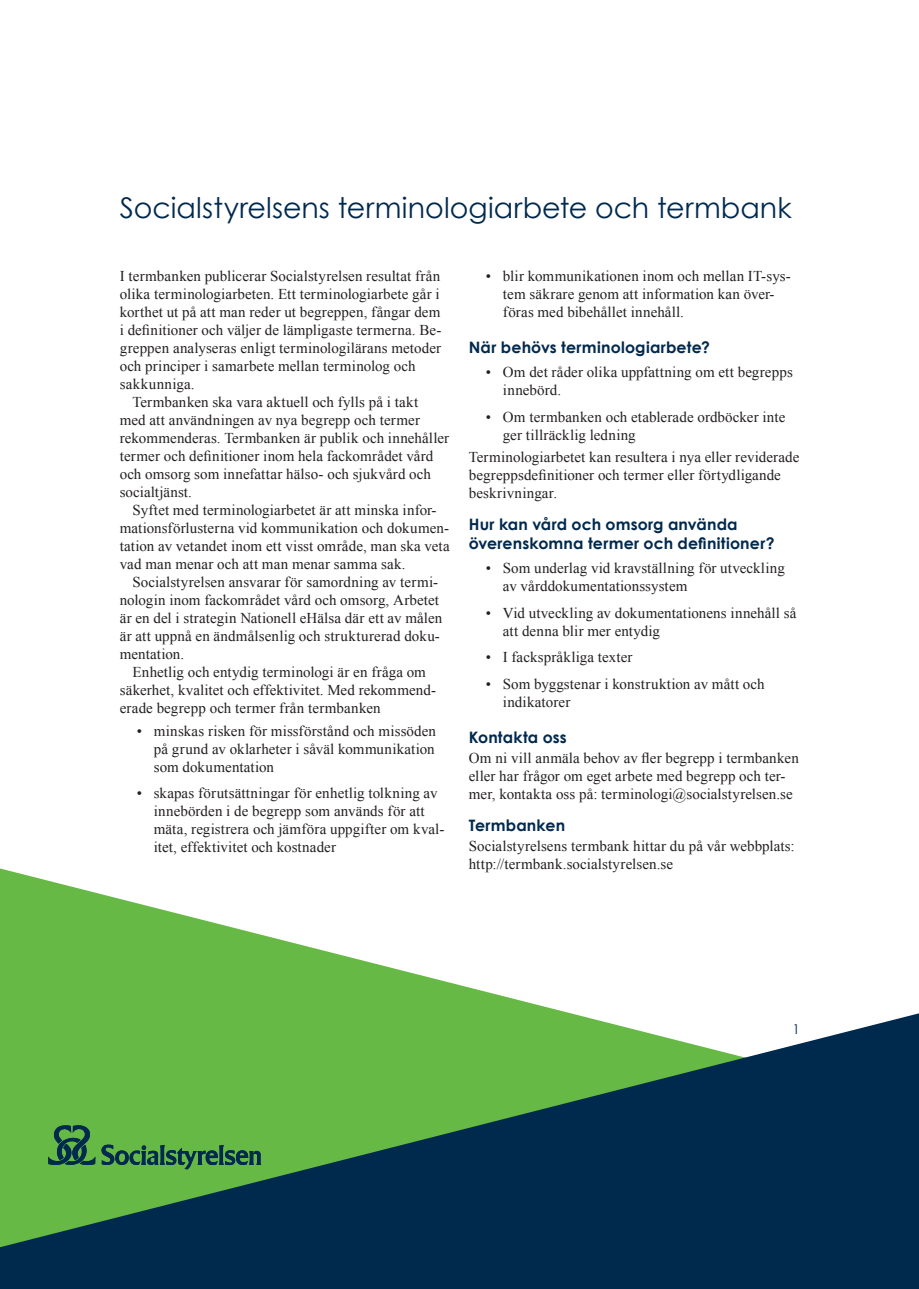
<style>
.page{position:relative;width:919px;height:1289px;background:#fff}
.page>*{position:absolute;margin:0;border:0;box-sizing:border-box;transform-origin:0 0}
.Rubrik_19{font:28.5px "Century Gothic";color:#00294e}
.Rubrik_10{font:700 15.75px/18.9px "Century Gothic";letter-spacing:.01em;color:#00294e}
.Bröd_indrag{font:15px/18px "Times New Roman";letter-spacing:.01em;color:#231f20}
.Punktlista{font:15px/18px "Times New Roman";letter-spacing:.01em;color:#231f20}
.Bröd{font:15px/18px "Times New Roman";letter-spacing:.01em;color:#231f20}
.Sidnummer{font:13.5px "Century Gothic";color:#00294e}
</style>
<div class="page">
<svg style="left:0;top:868px;width:538px;height:137px"></svg>
<svg style="left:0;top:1005px;width:918px;height:283px;fill:#00294e"></svg>
<svg style="left:48px;top:1125px;width:47px;height:40px"></svg>
<svg style="left:101px;top:1144px;width:160px;height:25px"></svg>
<p class="Rubrik_19" style="left:120px;top:188px;width:673px">Socialstyrelsens terminologiarbete och termbank</p>
<p class="Bröd" style="left:120px;top:267px;width:323px">I termbanken publicerar Socialstyrelsen resultat från olika terminologiarbeten. Ett terminologiarbete går i korthet ut på att man reder ut begreppen, fångar dem i definitioner och väljer de lämpligaste termerna. Be&shy;greppen analyseras enligt terminologilärans metoder och principer i samarbete mellan terminolog och sakkunniga.</p>
<p class="Bröd_indrag" style="left:120px;top:393px;width:331px;text-indent:13px">Termbanken ska vara aktuell och fylls på i takt<br>med att användningen av nya begrepp och termer rekommenderas. Termbanken är publik och innehåller termer och definitioner inom hela fackområdet vård och omsorg som innefattar hälso- och sjukvård och socialtjänst.</p>
<p class="Bröd_indrag" style="left:120px;top:501px;width:331px;text-indent:13px">Syftet med terminologiarbetet är att minska infor&shy;mationsförlusterna vid kommunikation och dokumen&shy;tation av vetandet inom ett visst område, man ska veta vad man menar och att man menar samma sak.</p>
<p class="Bröd_indrag" style="left:120px;top:573px;width:324px;text-indent:13px">Socialstyrelsen ansvarar för samordning av termi&shy;nologin inom fackområdet vård och omsorg, Arbetet är en del i strategin Nationell eHälsa där ett av målen är att uppnå en ändmålsenlig och strukturerad doku&shy;mentation.</p>
<p class="Bröd_indrag" style="left:120px;top:663px;width:318px;text-indent:13px">Enhetlig och entydig terminologi är en fråga om säkerhet, kvalitet och effektivitet. Med rekommend&shy;erade begrepp och termer från termbanken</p>
<p class="Punktlista" style="left:154px;top:721px;width:284px;text-align:justify;text-indent:-17px">• minskas risken för missförstånd och missöden på grund av oklarheter i såväl kommunikation som dokumentation</p>
<p class="Punktlista" style="left:154px;top:783px;width:292px;text-indent:-17px">• skapas förutsättningar för enhetlig tolkning av innebörden i de begrepp som används för att mäta, registrera och jämföra uppgifter om kval&shy;itet, effektivitet och kostnader</p>
<p class="Punktlista" style="left:503px;top:267px;width:289px;text-indent:-17px">• blir kommunikationen inom och mellan IT-sys&shy;tem säkrare genom att information kan över&shy;föras med bibehållet innehåll.</p>
<p class="Rubrik_10" style="left:469px;top:337px;width:242px">När behövs terminologiarbete?</p>
<p class="Punktlista" style="left:503px;top:363px;width:291px;text-indent:-17px">• Om det råder olika uppfattning om ett begrepps innebörd.</p>
<p class="Punktlista" style="left:503px;top:407px;width:284px;text-indent:-17px">• Om termbanken och etablerade ordböcker inte ger tillräcklig ledning</p>
<p class="Bröd" style="left:469px;top:448px;width:332px">Terminologiarbetet kan resultera i nya eller reviderade begreppsdefinitioner och termer eller förtydligande beskrivningar.</p>
<p class="Rubrik_10" style="left:469px;top:514px;width:307px">Hur kan vård och omsorg använda överenskomna termer och definitioner?</p>
<p class="Punktlista" style="left:503px;top:559px;width:283px;text-indent:-17px">• Som underlag vid kravställning för utveckling av vårddokumentationssystem</p>
<p class="Punktlista" style="left:503px;top:603px;width:295px;text-indent:-17px">• Vid utveckling av dokumentationens innehåll så att denna blir mer entydig</p>
<p class="Punktlista" style="left:486px;top:648px;width:148px">• I fackspråkliga texter</p>
<p class="Punktlista" style="left:503px;top:674px;width:263px;text-indent:-17px">• Som byggstenar i konstruktion av mått och indikatorer</p>
<p class="Rubrik_10" style="left:469px;top:726px;width:100px">Kontakta oss</p>
<p class="Bröd" style="left:469px;top:748px;width:331px">Om ni vill anmäla behov av fler begrepp i termbanken eller har frågor om eget arbete med begrepp och ter&shy;mer, kontakta oss på: terminologi@socialstyrelsen.se</p>
<p class="Rubrik_10" style="left:469px;top:814px;width:98px">Termbanken</p>
<p class="Bröd" style="left:469px;top:836px;width:327px">Socialstyrelsens termbank hittar du på vår webbplats: http://termbank.socialstyrelsen.se</p>
<p class="Sidnummer" style="left:792px;top:1019px;width:9px">1</p>
</div>
